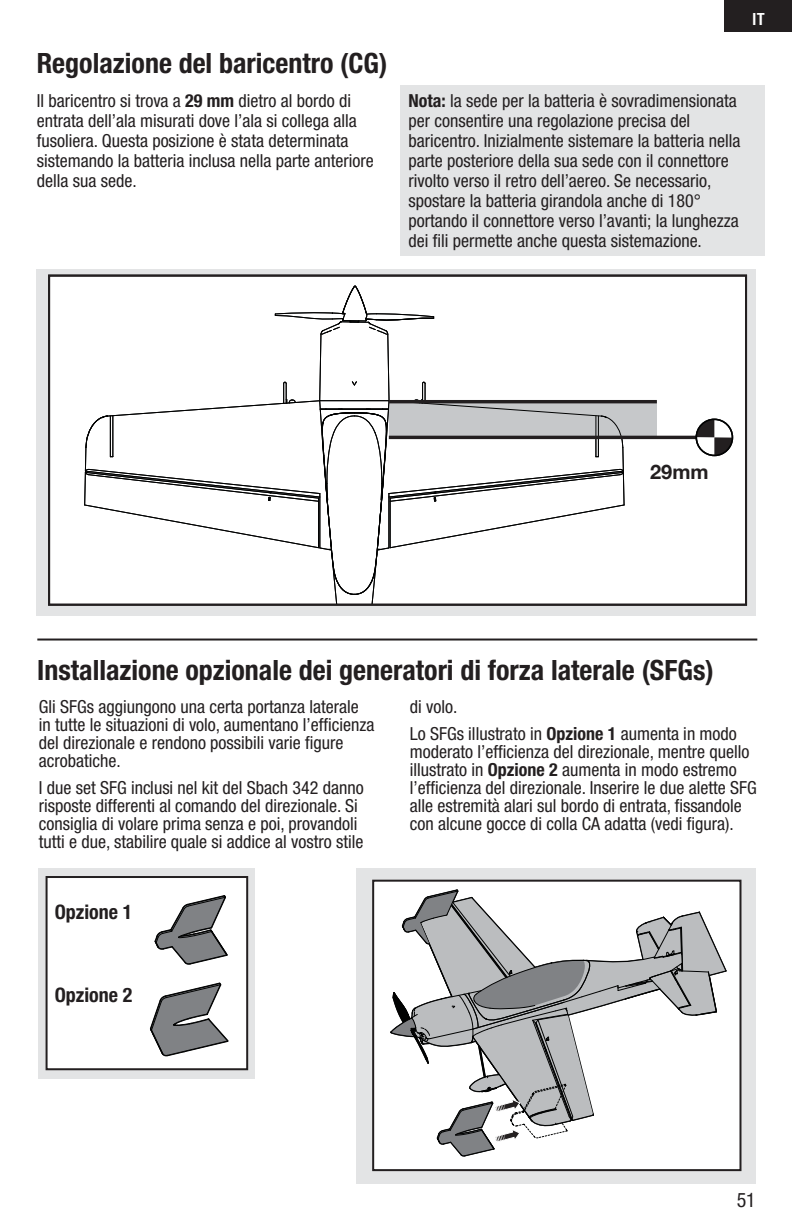
<style>
.page{position:relative;width:792px;height:1224px;background:#fff}
.page>*{position:absolute;margin:0;border:0;box-sizing:border-box;transform-origin:0 0}
.t1{font:700 condensed 28px "Helvetica Neue LT Std";color:#231f20}
.t2{font:700 condensed 20px "Helvetica Neue LT Std";color:#231f20}
.t3{font:700 20px "Helvetica Neue";color:#231f20}
.t4{font:condensed 20px "Helvetica Neue LT Std";color:#231f20}
.t5{font:condensed 18px/20px "Helvetica Neue LT Std";color:#231f20}
.t6{font:700 condensed 16px "Helvetica LT Std";color:#fff}
.s1{font-weight:700}
</style>
<div class="page">
<div style="left:725px;top:0;width:67px;height:31px;background:#231f20"></div>
<div style="left:36px;top:269px;width:720px;height:346px;background:#e3e4e5"></div>
<div style="left:49px;top:276px;width:697px;height:329px;background:#fff"></div>
<hr style="left:37px;top:639px;width:720px;height:2px;background:#231f20">
<div style="left:357px;top:868px;width:399px;height:316px;background:#e3e4e5"></div>
<div style="left:373px;top:881px;width:367px;height:289px;background:#fff"></div>
<svg style="left:390px;top:889px;width:337px;height:268px"></svg>
<div style="left:372px;top:880px;width:369px;height:291px;border:2px solid #231f20"></div>
<div style="left:400px;top:85px;width:364px;height:171px;background:#e3e4e5"></div>
<div style="left:39px;top:868px;width:216px;height:210px;background:#e3e4e5"></div>
<div style="left:47px;top:877px;width:200px;height:192px;background:#fff"></div>
<svg style="left:154px;top:895px;width:74px;height:70px"></svg>
<svg style="left:150px;top:982px;width:79px;height:75px"></svg>
<div style="left:46px;top:876px;width:202px;height:194px;border:2px solid #231f20"></div>
<div style="left:389px;top:401px;width:267px;height:36px;background:#c6c8ca"></div>
<svg style="left:84px;top:286px;width:541px;height:317px"></svg>
<div style="left:48px;top:275px;width:699px;height:331px;border:2px solid #231f20"></div>
<hr style="left:389px;top:400px;width:268px;height:3px;background:#231f20">
<hr style="left:389px;top:436px;width:338px;height:3px;background:#231f20">
<svg style="left:696px;top:419px;width:36px;height:36px"></svg>
<div style="left:696px;top:419px;width:37px;height:37px;border:2px solid #010202;border-radius:50%"></div>
<h1 class="t1" style="left:37px;top:53px;width:352px">Regolazione del baricentro (CG)</h1>
<p class="t5" style="left:37px;top:93px;width:338px">Il baricentro si trova a <span class="s1">29 mm</span> dietro al bordo di entrata dell’ala misurati dove l’ala si collega alla fusoliera. Questa posizione è stata determinata sistemando la batteria inclusa nella parte anteriore della sua sede.</p>
<p class="t5" style="left:409px;top:93px;width:333px"><span class="s1">Nota:</span> la sede per la batteria è sovradimensionata per consentire una regolazione precisa del baricentro. Inizialmente sistemare la batteria nella parte posteriore della sua sede con il connettore rivolto verso il retro dell’aereo. Se necessario, spostare la batteria girandola anche di 180° portando il connettore verso l’avanti; la lunghezza dei fili permette anche questa sistemazione.</p>
<p class="t6" style="left:752px;top:14px;width:14px">IT</p>
<p class="t3" style="left:650px;top:459px;width:60px">29mm</p>
<h1 class="t1" style="left:37px;top:660px;width:678px">Installazione opzionale dei generatori di forza laterale (SFGs)</h1>
<p class="t5" style="left:39px;top:700px;width:337px;line-height:18px">Gli SFGs aggiungono una certa portanza laterale in tutte le situazioni di volo, aumentano l’efficienza del direzionale e rendono possibili varie figure acrobatiche.</p>
<p class="t5" style="left:39px;top:781px;width:327px;line-height:18px">I due set SFG inclusi nel kit del Sbach 342 danno risposte differenti al comando del direzionale. Si consiglia di volare prima senza e poi, provandoli tutti e due, stabilire quale si addice al vostro stile</p>
<p class="t2" style="left:55px;top:905px;width:79px">Opzione 1</p>
<p class="t2" style="left:55px;top:988px;width:79px">Opzione 2</p>
<p class="t5" style="left:410px;top:695px;width:329px;line-height:27px">di volo.<br>Lo SFGs illustrato in <span class="s1">Opzione 1</span> aumenta in modo</p>
<p class="t5" style="left:410px;top:745px;width:348px;line-height:18px">moderato l’efficienza del direzionale, mentre quello illustrato in <span class="s1">Opzione 2</span> aumenta in modo estremo l’efficienza del direzionale. Inserire le due alette SFG alle estremità alari sul bordo di entrata, fissandole con alcune gocce di colla CA adatta (vedi figura).</p>
<p class="t4" style="left:737px;top:1192px;width:21px">51</p>
</div>
